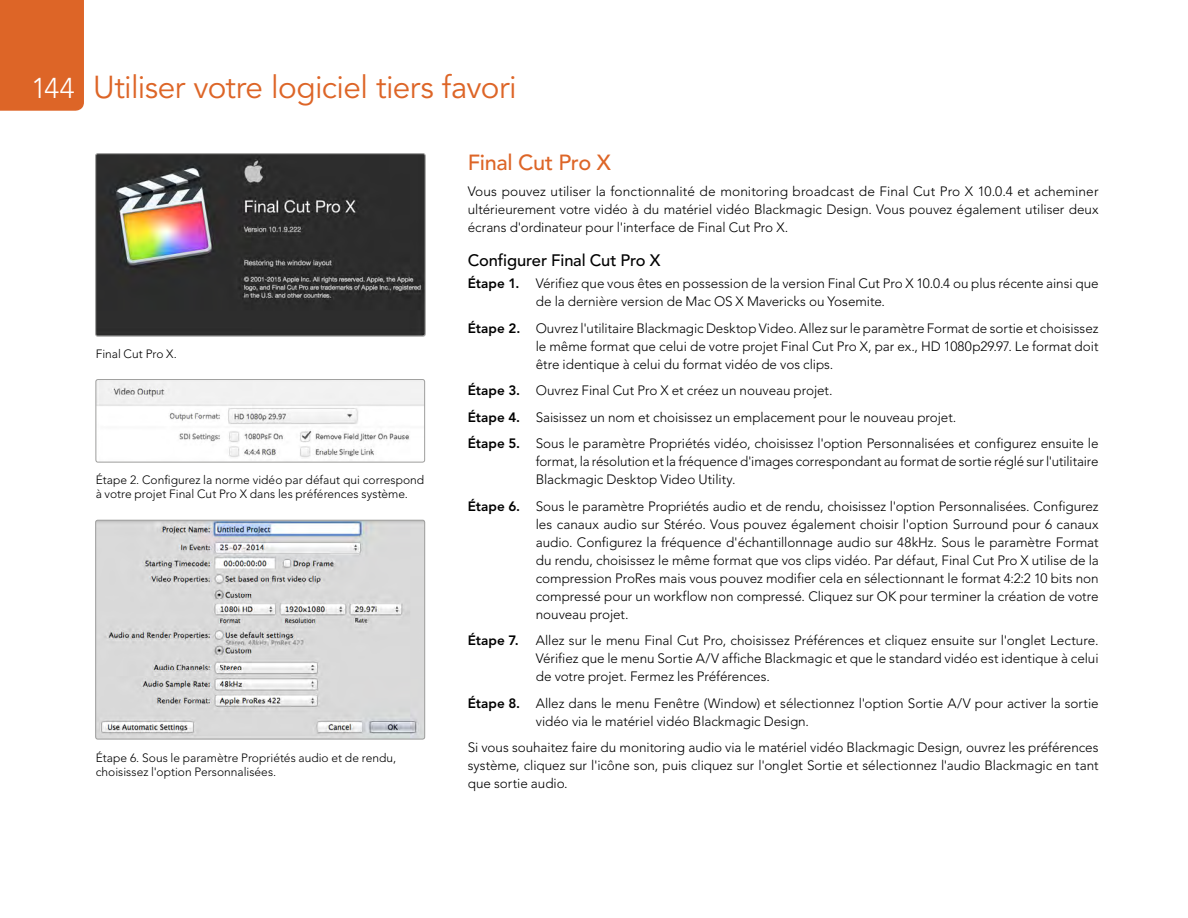
<style>
.page{position:relative;width:1188px;height:918px;background:#fff}
.page>*{position:absolute;margin:0;border:0;box-sizing:border-box;transform-origin:0 0}
.t1{font:31.5px "Avenir";letter-spacing:-.02em;color:#dd6527}
.t2{font:500 21.75px "Avenir";letter-spacing:-.015em;color:#dd6527}
.t3{font:500 16.5px "Avenir";letter-spacing:-.01em;color:#000}
.t4{font:300 13.5px/18px "Avenir";letter-spacing:-.005em;color:#000;text-align:justify}
.t5{font:800 13.5px "Avenir";color:#000}
.t6{font:300 12px/14.4px "Avenir";color:#000}
.s1{font-weight:300;font-size:28.5px;color:#fff}
.s2{font-weight:800}
</style>
<div class="page">
<div style="left:0;top:0;width:84px;height:111px;background:#dd6527"></div>
<img style="left:97px;top:520px;width:328px;height:218px">
<div style="left:95px;top:520px;width:330px;height:220px;border:1px solid #9e9e9d;border-radius:2px"></div>
<img style="left:97px;top:381px;width:326px;height:77px">
<div style="left:95px;top:379px;width:330px;height:84px;border:1px solid #9e9e9d;border-radius:2px"></div>
<img style="left:97px;top:155px;width:327px;height:180px">
<div style="left:95px;top:153px;width:331px;height:184px;border:1px solid #9e9e9d;border-radius:2px"></div>
<h1 class="t1" style="left:31px;top:69px;width:487px"><span class="s1">144</span> Utiliser votre logiciel tiers favori</h1>
<p class="t6" style="left:96px;top:346px;width:83px">Final Cut Pro X.</p>
<p class="t6" style="left:96px;top:473px;width:330px">Étape 2. Configurez la norme vidéo par défaut qui correspond à votre projet Final Cut Pro X dans les préférences système.</p>
<p class="t6" style="left:96px;top:750px;width:302px">Étape 6. Sous le paramètre Propriétés audio et de rendu, choisissez l'option Personnalisées.</p>
<h2 class="t2" style="left:468px;top:150px;width:145px">Final Cut Pro X</h2>
<p class="t4" style="left:468px;top:183px;width:633px">Vous pouvez utiliser la fonctionnalité de monitoring broadcast de Final Cut Pro X 10.0.4 et acheminer ultérieurement votre vidéo à du matériel vidéo Blackmagic Design. Vous pouvez également utiliser deux écrans d'ordinateur pour l'interface de Final Cut Pro X.</p>
<p class="t3" style="left:468px;top:251px;width:194px">Configurer Final Cut Pro X</p>
<p class="t4" style="left:536px;top:275px;width:564px;text-indent:-68px"><span class="s2">Étape 1.</span> Vérifiez que vous êtes en possession de la version Final Cut Pro X 10.0.4 ou plus récente ainsi que de la dernière version de Mac OS X Mavericks ou Yosemite.</p>
<p class="t4" style="left:536px;top:319px;width:564px;text-indent:-68px"><span class="s2">Étape 2.</span> Ouvrez l'utilitaire Blackmagic Desktop Video. Allez sur le paramètre Format de sortie et choisissez le même format que celui de votre projet Final Cut Pro X, par ex., HD 1080p29.97. Le format doit être identique à celui du format vidéo de vos clips.</p>
<p class="t4" style="left:468px;top:377px;width:632px;line-height:26.5px;text-align:left"><span class="s2">Étape 3.</span> Ouvrez Final Cut Pro X et créez un nouveau projet.<br><span class="s2">Étape 4.</span> Saisissez un nom et choisissez un emplacement pour le nouveau projet.<br><span class="s2">Étape 5.</span> Sous le paramètre Propriétés vidéo, choisissez l'option Personnalisées et configurez ensuite le</p>
<p class="t4" style="left:536px;top:453px;width:564px">format, la résolution et la fréquence d'images correspondant au format de sortie réglé sur l'utilitaire<br>Blackmagic Desktop Video Utility.</p>
<p class="t4" style="left:536px;top:497px;width:565px;text-indent:-68px"><span class="s2">Étape 6.</span> Sous le paramètre Propriétés audio et de rendu, choisissez l'option Personnalisées. Configurez les canaux audio sur Stéréo. Vous pouvez également choisir l'option Surround pour 6 canaux audio. Configurez la fréquence d'échantillonnage audio sur 48kHz. Sous le paramètre Format du rendu, choisissez le même format que vos clips vidéo. Par défaut, Final Cut Pro X utilise de la compression ProRes mais vous pouvez modifier cela en sélectionnant le format 4:2:2 10 bits non compressé pour un workflow non compressé. Cliquez sur OK pour terminer la création de votre nouveau projet.</p>
<p class="t5" style="left:468px;top:633px;width:53px">Étape 7.</p>
<p class="t4" style="left:536px;top:632px;width:564px">Allez sur le menu Final Cut Pro, choisissez Préférences et cliquez ensuite sur l'onglet Lecture.<br>Vérifiez que le menu Sortie A/V affiche Blackmagic et que le standard vidéo est identique à celui de votre projet. Fermez les Préférences.</p>
<p class="t4" style="left:536px;top:694px;width:564px;text-indent:-68px"><span class="s2">Étape 8.</span> Allez dans le menu Fenêtre (Window) et sélectionnez l'option Sortie A/V pour activer la sortie vidéo via le matériel vidéo Blackmagic Design.</p>
<p class="t4" style="left:468px;top:739px;width:633px">Si vous souhaitez faire du monitoring audio via le matériel vidéo Blackmagic Design, ouvrez les préférences système, cliquez sur l'icône son, puis cliquez sur l'onglet Sortie et sélectionnez l'audio Blackmagic en tant que sortie audio.</p>
</div>
